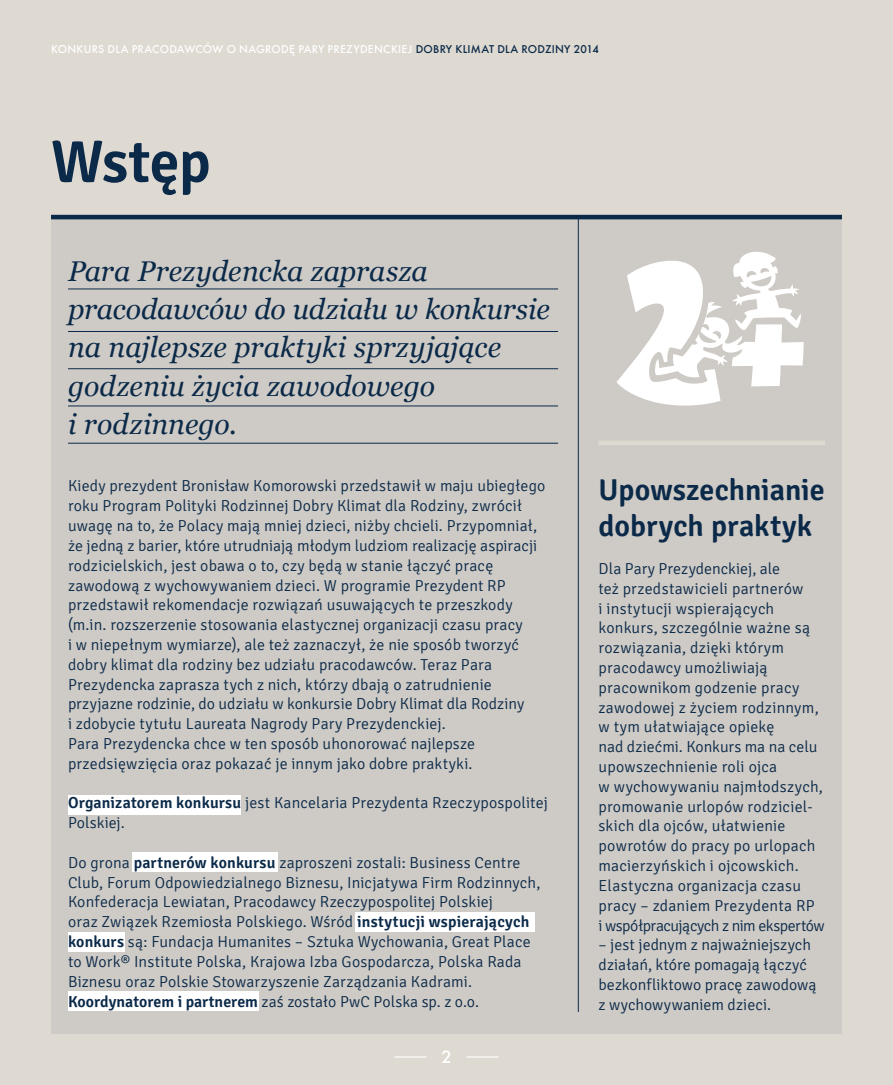
<style>
.page{position:relative;width:893px;height:1085px;background:#fff}
.page>*{position:absolute;margin:0;border:0;box-sizing:border-box;transform-origin:0 0}
.t1{font:600 60px "Signika";color:#0b2a49}
.t2{font:600 30px/36px "Signika";color:#0b2a49}
.t3{font:italic 28.5px/38.2px "Georgia";color:#0b2a49}
.t4{font:500 16.5px "Futura";color:#fff}
.t5{font:300 15.9px/19.8px "Signika";letter-spacing:.01em;color:#0b2a49}
.t6{font:500 10.5px "Futura";letter-spacing:.02em;color:#fff}
.t7{font:500 10.5px "Futura";letter-spacing:.025em;color:#0b2a49}
.s1{color:#fff}
.s2{font-weight:600}
</style>
<div class="page">
<div style="left:0;top:0;width:893px;height:1084px;background:#ded9d1"></div>
<div style="left:51px;top:215px;width:791px;height:818px;background:#cecac5"></div>
<div style="left:68px;top:991px;width:190px;height:19px;background:#fff"></div>
<div style="left:132px;top:851px;width:145px;height:20px;background:#fff"></div>
<div style="left:68px;top:794px;width:173px;height:20px;background:#fff"></div>
<div style="left:355px;top:912px;width:180px;height:19px;background:#fff"></div>
<div style="left:68px;top:931px;width:57px;height:20px;background:#fff"></div>
<hr style="left:578px;top:217px;width:1px;height:794px;background:#0b2a49">
<hr style="left:51px;top:215px;width:791px;height:4px;background:#0b2a49">
<svg style="left:617px;top:252px;width:187px;height:153px"></svg>
<hr style="left:68px;top:288px;width:490px;height:1px;background:#0b2a49">
<hr style="left:68px;top:331px;width:490px;height:1px;background:#0b2a49">
<hr style="left:68px;top:405px;width:490px;height:1px;background:#0b2a49">
<hr style="left:68px;top:368px;width:490px;height:1px;background:#0b2a49">
<hr style="left:68px;top:443px;width:490px;height:1px;background:#0b2a49">
<div style="left:598px;top:440px;width:227px;height:5px;background:#ded9d1"></div>
<hr style="left:394px;top:1056px;width:32px;height:1px;background:#fff">
<hr style="left:467px;top:1056px;width:31px;height:1px;background:#fff">
<p class="t6" style="left:51px;top:42px;width:223px">KONKURS DLA PRACODAWCÓW O NAGROD</p>
<p class="t6" style="left:289px;top:42px;width:94px">Ę PARY PREZYDENCK</p>
<p class="t7" style="left:398px;top:42px;width:107px"><span class="s1">IEJ</span> DOBRY KLIMAT DLA</p>
<p class="t7" style="left:522px;top:42px;width:79px">RODZINY 2014</p>
<h1 class="t1" style="left:51px;top:127px;width:161px">Wstęp</h1>
<h3 class="t3" style="left:68px;top:250px;width:483px">Para Prezydencka zaprasza pracodawców do udziału w konkursie na najlepsze praktyki sprzyjające godzeniu życia zawodowego<br>i rodzinnego.</h3>
<p class="t5" style="left:68px;top:476px;width:479px">Kiedy prezydent Bronisław Komorowski przedstawił w maju ubiegłego roku Program Polityki Rodzinnej Dobry Klimat dla Rodziny, zwrócił uwagę na to, że Polacy mają mniej dzieci, niżby chcieli. Przypomniał, że jedną z barier, które utrudniają młodym ludziom realizację aspiracji rodzicielskich, jest obawa o to, czy będą w stanie łączyć pracę zawodową z wychowywaniem dzieci. W programie Prezydent RP przedstawił rekomendacje rozwiązań usuwających te przeszkody (m.in. rozszerzenie stosowania elastycznej organizacji czasu pracy<br>i w niepełnym wymiarze), ale też zaznaczył, że nie sposób tworzyć dobry klimat dla rodziny bez udziału pracodawców. Teraz Para Prezydencka zaprasza tych z nich, którzy dbają o zatrudnienie przyjazne rodzinie, do udziału w konkursie Dobry Klimat dla Rodziny<br>i zdobycie tytułu Laureata Nagrody Pary Prezydenckiej.<br>Para Prezydencka chce w ten sposób uhonorować najlepsze przedsięwzięcia oraz pokazać je innym jako dobre praktyki.</p>
<p class="t5" style="left:68px;top:793px;width:481px"><span class="s2">Organizatorem konkursu</span> jest Kancelaria Prezydenta Rzeczypospolitej<br>Polskiej.</p>
<p class="t5" style="left:68px;top:852px;width:474px">Do grona <span class="s2">partnerów konkursu</span> zaproszeni zostali: Business Centre Club, Forum Odpowiedzialnego Biznesu, Inicjatywa Firm Rodzinnych, Konfederacja Lewiatan, Pracodawcy Rzeczypospolitej Polskiej<br>oraz Związek Rzemiosła Polskiego. Wśród <span class="s2">instytucji wspierających konkurs</span> są: Fundacja Humanites – Sztuka Wychowania, Great Place to Work® Institute Polska, Krajowa Izba Gospodarcza, Polska Rada Biznesu oraz Polskie Stowarzyszenie Zarządzania Kadrami.<br><span class="s2">Koordynatorem i partnerem</span> zaś zostało PwC Polska sp. z o.o.</p>
<p class="t4" style="left:441px;top:1045px;width:12px">2</p>
<h2 class="t2" style="left:598px;top:472px;width:228px">Upowszechnianie dobrych praktyk</h2>
<p class="t5" style="left:598px;top:559px;width:228px">Dla Pary Prezydenckiej, ale<br>też przedstawicieli partnerów<br>i instytucji wspierających konkurs, szczególnie ważne są rozwiązania, dzięki którym pracodawcy umożliwiają pracownikom godzenie pracy zawodowej z życiem rodzinnym, w tym ułatwiające opiekę<br>nad dziećmi. Konkurs ma na celu upowszechnienie roli ojca<br>w wychowywaniu najmłodszych, promowanie urlopów rodziciel&shy;skich dla ojców, ułatwienie powrotów do pracy po urlopach macierzyńskich i ojcowskich.<br>Elastyczna organizacja czasu pracy – zdaniem Prezydenta RP<br>i współpracujących z nim ekspertów</p>
<p class="t5" style="left:598px;top:935px;width:220px">– jest jednym z najważniejszych działań, które pomagają łączyć bezkonfliktowo pracę zawodową z wychowywaniem dzieci.</p>
</div>
